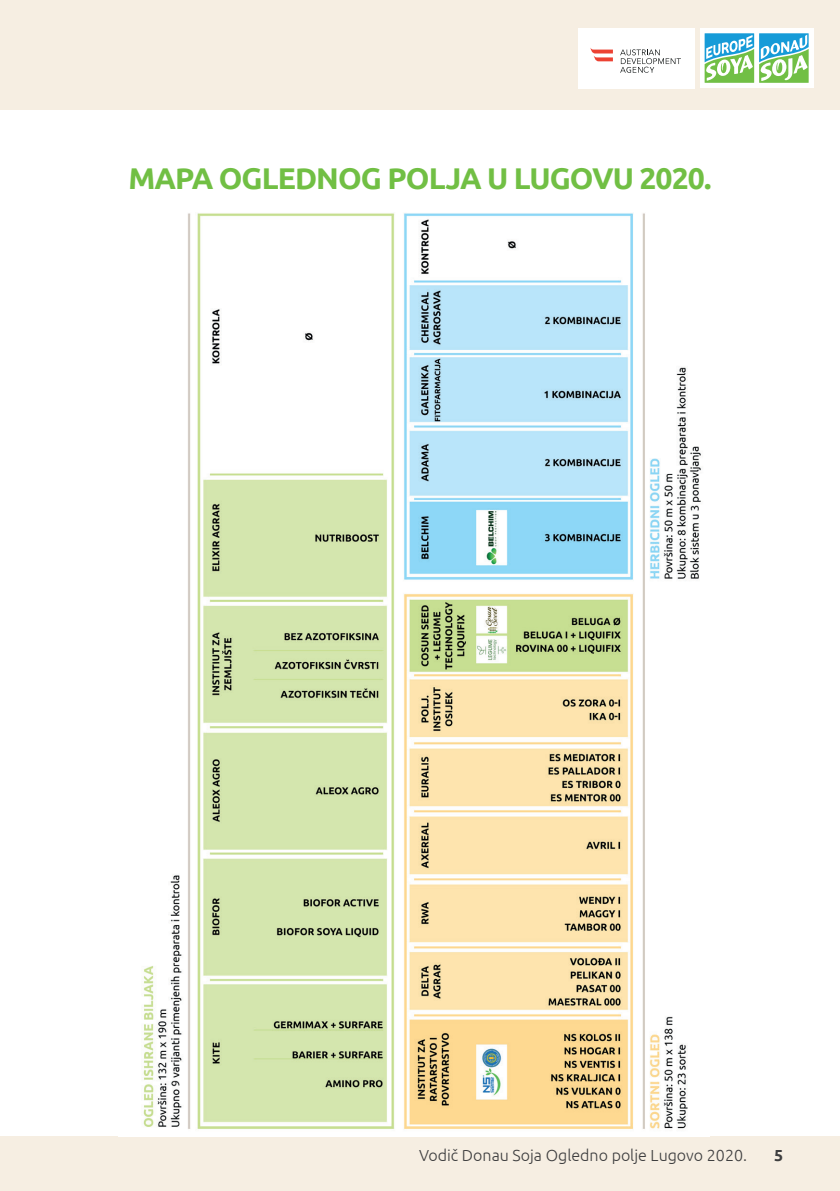
<style>
.page{position:relative;width:840px;height:1191px;background:#fff}
.page>*{position:absolute;margin:0;border:0;box-sizing:border-box;transform-origin:0 0}
.t1{font:700 30px "Ubuntu";letter-spacing:-.03em;color:#71bf44}
.t2{font:300 16px "Ubuntu";color:#3e3e3f}
.t3{font:700 16px "Ubuntu";color:#3e3e3f}
</style>
<div class="page">
<div style="left:0;top:0;width:839px;height:109px;background:#f6eee2"></div>
<div style="left:0;top:1136px;width:839px;height:55px;background:#f6eee2"></div>
<div style="left:577px;top:28px;width:117px;height:60px;background:#fff"></div>
<svg style="left:590px;top:48px;width:22px;height:13px"></svg>
<svg style="left:620px;top:49px;width:60px;height:24px"></svg>
<div style="left:699px;top:28px;width:114px;height:60px;background:#fff"></div>
<svg style="left:704px;top:33px;width:104px;height:50px"></svg>
<img style="left:143px;top:213px;width:558px;height:916px">
<h1 class="t1" style="left:128px;top:160px;width:584px">MAPA OGLEDNOG POLJA U LUGOVU 2020.</h1>
<p class="t2" style="left:419px;top:1145px;width:329px">Vodič Donau Soja Ogledno polje Lugovo 2020.</p>
<p class="t3" style="left:773px;top:1145px;width:11px">5</p>
</div>
